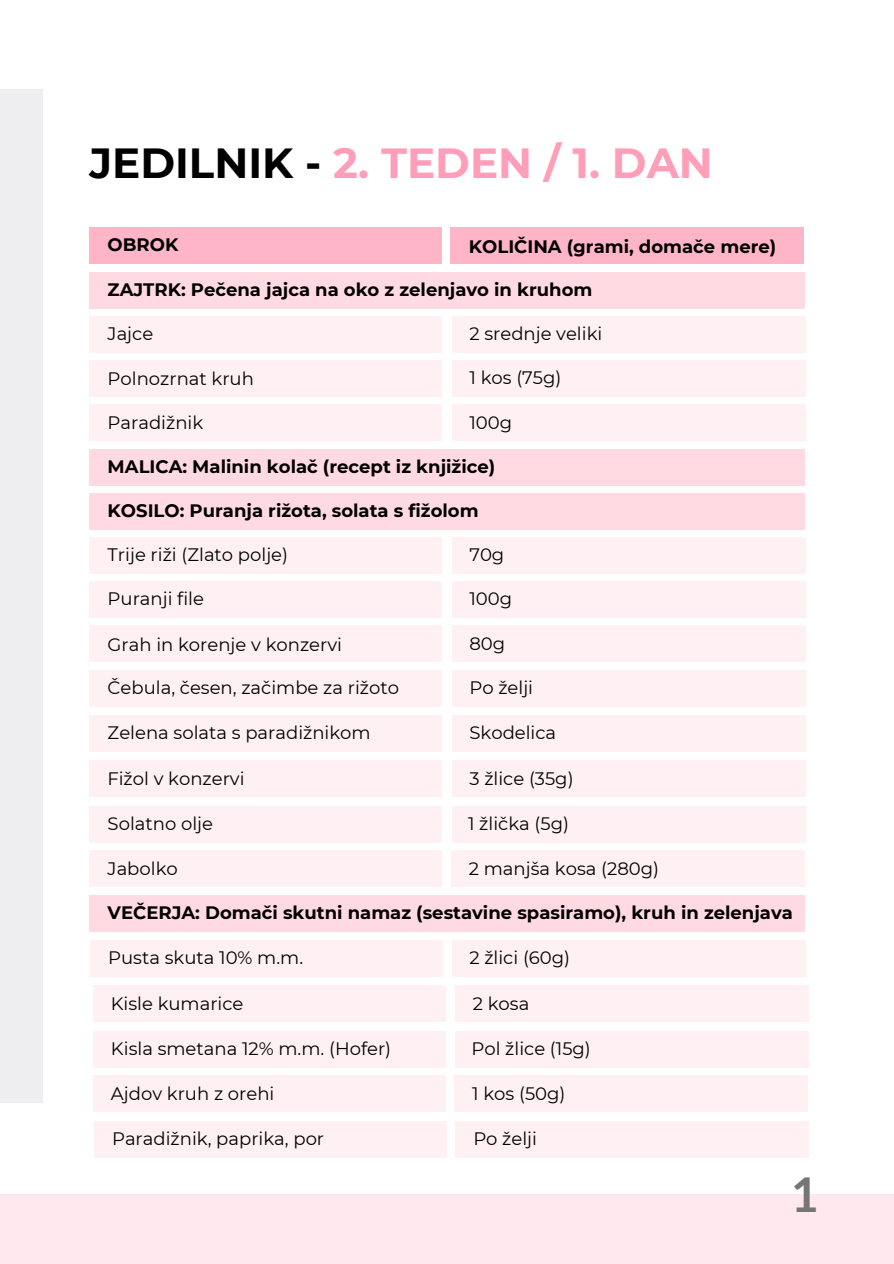
<style>
.page{position:relative;width:894px;height:1264px;background:#fff}
.page>*{position:absolute;margin:0;border:0;box-sizing:border-box;transform-origin:0 0}
.t1{font:700 48px "Lato";color:#767676}
.t2{font:700 42px "Montserrat";color:#ff9eb8}
.t3{font:18px "Montserrat";color:#000}
.t4{font:700 18px "Montserrat";color:#000}
.s1{color:#000}
</style>
<div class="page">
<div style="left:0;top:1193px;width:893px;height:70px;background:#ffe9ef"></div>
<div style="left:0;top:89px;width:43px;height:1014px;background:#eeeef0"></div>
<div style="left:89px;top:228px;width:353px;height:36px;background:#ffb5c8"></div>
<div style="left:450px;top:228px;width:354px;height:36px;background:#ffb5c8"></div>
<div style="left:89px;top:272px;width:715px;height:36px;background:#ffdae3"></div>
<div style="left:89px;top:806px;width:353px;height:36px;background:#fff0f4"></div>
<div style="left:451px;top:806px;width:354px;height:36px;background:#fff0f4"></div>
<div style="left:89px;top:850px;width:353px;height:37px;background:#fff0f4"></div>
<div style="left:451px;top:850px;width:353px;height:37px;background:#fff0f4"></div>
<div style="left:89px;top:449px;width:715px;height:36px;background:#ffdae3"></div>
<div style="left:89px;top:493px;width:715px;height:36px;background:#ffdae3"></div>
<div style="left:89px;top:626px;width:353px;height:36px;background:#fff0f4"></div>
<div style="left:451px;top:626px;width:354px;height:36px;background:#fff0f4"></div>
<div style="left:89px;top:895px;width:715px;height:36px;background:#ffdae3"></div>
<div style="left:89px;top:670px;width:353px;height:36px;background:#fff0f4"></div>
<div style="left:451px;top:670px;width:354px;height:36px;background:#fff0f4"></div>
<div style="left:89px;top:760px;width:353px;height:36px;background:#fff0f4"></div>
<div style="left:451px;top:760px;width:354px;height:36px;background:#fff0f4"></div>
<div style="left:89px;top:537px;width:353px;height:36px;background:#fff0f4"></div>
<div style="left:451px;top:537px;width:354px;height:36px;background:#fff0f4"></div>
<div style="left:89px;top:581px;width:353px;height:36px;background:#fff0f4"></div>
<div style="left:451px;top:581px;width:354px;height:36px;background:#fff0f4"></div>
<div style="left:89px;top:360px;width:353px;height:36px;background:#fff0f4"></div>
<div style="left:451px;top:360px;width:354px;height:36px;background:#fff0f4"></div>
<div style="left:89px;top:405px;width:353px;height:36px;background:#fff0f4"></div>
<div style="left:451px;top:405px;width:354px;height:36px;background:#fff0f4"></div>
<div style="left:89px;top:316px;width:353px;height:36px;background:#fff0f4"></div>
<div style="left:451px;top:316px;width:354px;height:36px;background:#fff0f4"></div>
<div style="left:89px;top:715px;width:353px;height:36px;background:#fff0f4"></div>
<div style="left:451px;top:715px;width:354px;height:36px;background:#fff0f4"></div>
<div style="left:90px;top:940px;width:352px;height:36px;background:#fff0f4"></div>
<div style="left:451px;top:940px;width:354px;height:36px;background:#fff0f4"></div>
<div style="left:93px;top:1031px;width:352px;height:36px;background:#fff0f4"></div>
<div style="left:455px;top:1031px;width:353px;height:36px;background:#fff0f4"></div>
<div style="left:93px;top:1075px;width:352px;height:36px;background:#fff0f4"></div>
<div style="left:454px;top:1075px;width:354px;height:36px;background:#fff0f4"></div>
<div style="left:93px;top:985px;width:352px;height:36px;background:#fff0f4"></div>
<div style="left:455px;top:985px;width:353px;height:36px;background:#fff0f4"></div>
<div style="left:94px;top:1121px;width:352px;height:36px;background:#fff0f4"></div>
<div style="left:455px;top:1121px;width:354px;height:36px;background:#fff0f4"></div>
<p class="t2" style="left:89px;top:138px;width:624px"><span class="s1">JEDILNIK -</span> 2. TEDEN / 1. DAN</p>
<p class="t4" style="left:108px;top:234px;width:72px">OBROK</p>
<p class="t4" style="left:469px;top:235px;width:309px">KOLIČINA (grami, domače mere)</p>
<p class="t4" style="left:108px;top:278px;width:486px">ZAJTRK: Pečena jajca na oko z zelenjavo in kruhom</p>
<p class="t3" style="left:108px;top:323px;width:47px">Jajce</p>
<p class="t3" style="left:469px;top:323px;width:134px">2 srednje veliki</p>
<p class="t3" style="left:108px;top:368px;width:148px">Polnozrnat kruh</p>
<p class="t3" style="left:108px;top:411px;width:97px">Paradižnik</p>
<p class="t3" style="left:469px;top:367px;width:93px">1 kos (75g)</p>
<p class="t3" style="left:469px;top:411px;width:44px">100g</p>
<p class="t4" style="left:108px;top:455px;width:389px">MALICA: Malinin kolač (recept iz knjižice)</p>
<p class="t4" style="left:108px;top:499px;width:372px">KOSILO: Puranja rižota, solata s fižolom</p>
<p class="t3" style="left:108px;top:544px;width:182px">Trije riži (Zlato polje)</p>
<p class="t3" style="left:469px;top:544px;width:36px">70g</p>
<p class="t3" style="left:108px;top:588px;width:98px">Puranji file</p>
<p class="t3" style="left:469px;top:588px;width:44px">100g</p>
<p class="t3" style="left:108px;top:633px;width:236px">Grah in korenje v konzervi</p>
<p class="t3" style="left:108px;top:676px;width:293px">Čebula, česen, začimbe za rižoto</p>
<p class="t3" style="left:469px;top:632px;width:37px">80g</p>
<p class="t3" style="left:469px;top:676px;width:65px">Po želji</p>
<p class="t3" style="left:108px;top:721px;width:264px">Zelena solata s paradižnikom</p>
<p class="t3" style="left:469px;top:721px;width:88px">Skodelica</p>
<p class="t3" style="left:107px;top:767px;width:139px">Fižol v konzervi</p>
<p class="t3" style="left:469px;top:767px;width:106px">3 žlice (35g)</p>
<p class="t3" style="left:108px;top:812px;width:107px">Solatno olje</p>
<p class="t3" style="left:108px;top:857px;width:72px">Jabolko</p>
<p class="t3" style="left:468px;top:812px;width:102px">1 žlička (5g)</p>
<p class="t3" style="left:469px;top:857px;width:192px">2 manjša kosa (280g)</p>
<p class="t4" style="left:108px;top:901px;width:686px">VEČERJA: Domači skutni namaz (sestavine spasiramo), kruh in zelenjava</p>
<p class="t3" style="left:108px;top:946px;width:196px">Pusta skuta 10% m.m.</p>
<p class="t3" style="left:469px;top:946px;width:102px">2 žlici (60g)</p>
<p class="t3" style="left:111px;top:992px;width:134px">Kisle kumarice</p>
<p class="t3" style="left:472px;top:992px;width:58px">2 kosa</p>
<p class="t3" style="left:111px;top:1037px;width:281px">Kisla smetana 12% m.m. (Hofer)</p>
<p class="t3" style="left:111px;top:1082px;width:165px">Ajdov kruh z orehi</p>
<p class="t3" style="left:471px;top:1037px;width:121px">Pol žlice (15g)</p>
<p class="t3" style="left:472px;top:1082px;width:95px">1 kos (50g)</p>
<p class="t3" style="left:112px;top:1127px;width:213px">Paradižnik, paprika, por</p>
<p class="t3" style="left:473px;top:1127px;width:65px">Po želji</p>
<p class="t1" style="left:790px;top:1164px;width:29px">1</p>
</div>
